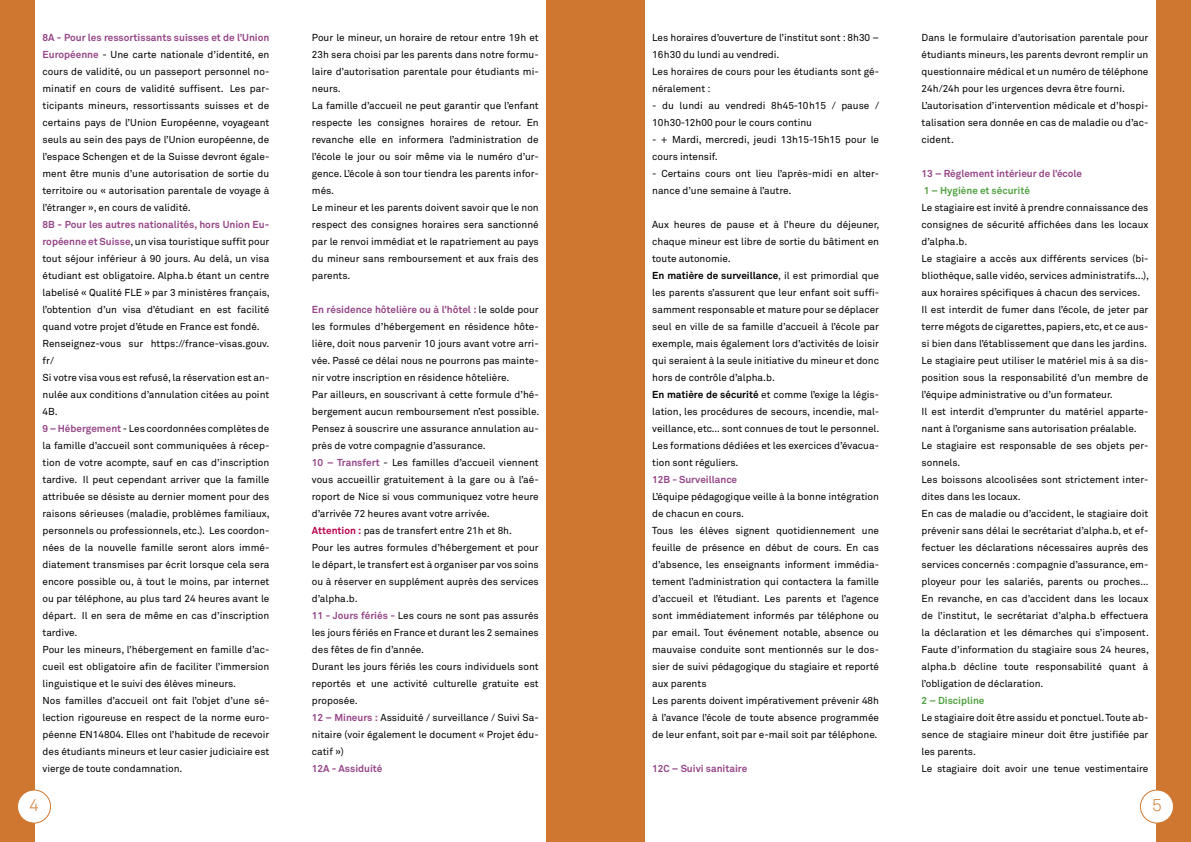
<style>
.page{position:relative;width:1191px;height:842px;background:#cf7730}
.page>*{position:absolute;margin:0;border:0;box-sizing:border-box;transform-origin:0 0}
.t1{font:300 17px "Akkurat";color:#cf7730}
.t2{font:10px/17px "Akkurat";color:#000}
.t3{font:700 10px "Akkurat";color:#954688}
.t4{font:700 10px "Akkurat";color:#52a142}
.s1{font-weight:700;color:#954688}
.s2{font-weight:700;color:#b7004a}
.s3{font-weight:700}
</style>
<div class="page">
<div style="left:35px;top:0;width:511px;height:842px;background:#fff"></div>
<div style="left:645px;top:0;width:510px;height:842px;background:#fff"></div>
<div style="left:18px;top:790px;width:33px;height:33px;background:#fff;border-radius:50%"></div>
<div style="left:17px;top:789px;width:34px;height:34px;border:1px solid #cf7730;border-radius:50%"></div>
<div style="left:1140px;top:790px;width:33px;height:33px;background:#fff;border-radius:50%"></div>
<div style="left:1140px;top:789px;width:34px;height:34px;border:1px solid #cf7730;border-radius:50%"></div>
<p class="t2" style="left:43px;top:29px;width:228px;text-align:justify"><span class="s1">8A - Pour les ressortissants suisses et de l’Union Européenne</span> - Une carte nationale d’identité, en cours de validité, ou un passeport personnel no&shy;minatif en cours de validité suffisent. Les par&shy;ticipants mineurs, ressortissants suisses et de certains pays de l’Union Européenne, voyageant seuls au sein des pays de l’Union européenne, de l’espace Schengen et de la Suisse devront égale&shy;ment être munis d’une autorisation de sortie du territoire ou « autorisation parentale de voyage à l’étranger », en cours de validité.</p>
<p class="t2" style="left:43px;top:216px;width:229px"><span class="s1">8B - Pour les autres nationalités, hors Union Eu&shy;ropéenne et Suisse</span>, un visa touristique suffit pour tout séjour inférieur à 90 jours. Au delà, un visa étudiant est obligatoire. Alpha.b étant un centre labelisé « Qualité FLE » par 3 ministères français, l’obtention d’un visa d’étudiant en est facilité quand votre projet d’étude en France est fondé.<br>Renseignez-vous sur https://france-visas.gouv. fr/<br>Si votre visa vous est refusé, la réservation est an&shy;nulée aux conditions d’annulation citées au point 4B.<br><span class="s1">9 – Hébergement</span> - Les coordonnées complètes de la famille d’accueil sont communiquées à récep&shy;tion de votre acompte, sauf en cas d’inscription tardive. Il peut cependant arriver que la famille attribuée se désiste au dernier moment pour des raisons sérieuses (maladie, problèmes familiaux, personnels ou professionnels, etc.). Les coordon&shy;nées de la nouvelle famille seront alors immé&shy;diatement transmises par écrit lorsque cela sera encore possible ou, à tout le moins, par internet ou par téléphone, au plus tard 24 heures avant le départ. Il en sera de même en cas d’inscription tardive.<br>Pour les mineurs, l’hébergement en famille d’ac&shy;cueil est obligatoire afin de faciliter l’immersion linguistique et le suivi des élèves mineurs.<br>Nos familles d’accueil ont fait l’objet d’une sé&shy;lection rigoureuse en respect de la norme euro&shy;péenne EN14804. Elles ont l’habitude de recevoir des étudiants mineurs et leur casier judiciaire est vierge de toute condamnation.</p>
<p class="t2" style="left:312px;top:29px;width:228px">Pour le mineur, un horaire de retour entre 19h et 23h sera choisi par les parents dans notre formu&shy;laire d’autorisation parentale pour étudiants mi&shy;neurs.<br>La famille d’accueil ne peut garantir que l’enfant respecte les consignes horaires de retour. En revanche elle en informera l’administration de l’école le jour ou soir même via le numéro d’ur&shy;gence. L’école à son tour tiendra les parents infor&shy;més.<br>Le mineur et les parents doivent savoir que le non respect des consignes horaires sera sanctionné par le renvoi immédiat et le rapatriement au pays du mineur sans remboursement et aux frais des parents.</p>
<p class="t2" style="left:312px;top:301px;width:229px"><span class="s1">En résidence hôtelière ou à l’hôtel :</span> le solde pour les formules d’hébergement en résidence hôte&shy;lière, doit nous parvenir 10 jours avant votre arri&shy;vée. Passé ce délai nous ne pourrons pas mainte&shy;nir votre inscription en résidence hôtelière.<br>Par ailleurs, en souscrivant à cette formule d’hé&shy;bergement aucun remboursement n’est possible.<br>Pensez à souscrire une assurance annulation au&shy;près de votre compagnie d’assurance.<br><span class="s1">10 – Transfert</span> - Les familles d’accueil viennent vous accueillir gratuitement à la gare ou à l’aé&shy;roport de Nice si vous communiquez votre heure d’arrivée 72 heures avant votre arrivée.<br><span class="s2">Attention :</span> pas de transfert entre 21h et 8h.<br>Pour les autres formules d’hébergement et pour le départ, le transfert est à organiser par vos soins ou à réserver en supplément auprès des services d’alpha.b.<br><span class="s1">11 - Jours fériés -</span> Les cours ne sont pas assurés les jours fériés en France et durant les 2 semaines des fêtes de fin d’année.<br>Durant les jours fériés les cours individuels sont reportés et une activité culturelle gratuite est proposée.<br><span class="s1">12 – Mineurs :</span> Assiduité / surveillance / Suivi Sa&shy;nitaire (voir également le document « Projet édu&shy;catif »)</p>
<p class="t3" style="left:312px;top:762px;width:72px">12A - Assiduité</p>
<p class="t2" style="left:652px;top:29px;width:228px">Les horaires d’ouverture de l’institut sont : 8h30 – 16h30 du lundi au vendredi.<br>Les horaires de cours pour les étudiants sont gé&shy;néralement :</p>
<p class="t2" style="left:652px;top:97px;width:228px">- du lundi au vendredi 8h45-10h15 / pause /<br>10h30-12h00 pour le cours continu</p>
<p class="t2" style="left:652px;top:131px;width:228px">- + Mardi, mercredi, jeudi 13h15-15h15 pour le cours intensif.</p>
<p class="t2" style="left:652px;top:165px;width:228px">- Certains cours ont lieu l’après-midi en alter&shy;nance d’une semaine à l’autre.</p>
<p class="t2" style="left:652px;top:216px;width:229px">Aux heures de pause et à l’heure du déjeuner, chaque mineur est libre de sortie du bâtiment en toute autonomie.<br><span class="s3">En matière de surveillance</span>, il est primordial que les parents s’assurent que leur enfant soit suffi&shy;samment responsable et mature pour se déplacer seul en ville de sa famille d’accueil à l’école par exemple, mais également lors d’activités de loisir qui seraient à la seule initiative du mineur et donc hors de contrôle d’alpha.b.<br><span class="s3">En matière de sécurité</span> et comme l’exige la légis&shy;lation, les procédures de secours, incendie, mal&shy;veillance, etc… sont connues de tout le personnel.<br>Les formations dédiées et les exercices d’évacua&shy;tion sont réguliers.</p>
<p class="t3" style="left:652px;top:473px;width:86px">12B - Surveillance</p>
<p class="t2" style="left:652px;top:488px;width:228px">L’équipe pédagogique veille à la bonne intégration de chacun en cours.<br>Tous les élèves signent quotidiennement une feuille de présence en début de cours. En cas d’absence, les enseignants informent immédia&shy;tement l’administration qui contactera la famille d’accueil et l’étudiant. Les parents et l’agence sont immédiatement informés par téléphone ou par email. Tout événement notable, absence ou mauvaise conduite sont mentionnés sur le dos&shy;sier de suivi pédagogique du stagiaire et reporté aux parents<br>Les parents doivent impérativement prévenir 48h à l’avance l’école de toute absence programmée de leur enfant, soit par e-mail soit par téléphone.</p>
<p class="t3" style="left:652px;top:762px;width:97px">12C – Suivi sanitaire</p>
<p class="t2" style="left:921px;top:29px;width:228px">Dans le formulaire d’autorisation parentale pour étudiants mineurs, les parents devront remplir un questionnaire médical et un numéro de téléphone 24h/24h pour les urgences devra être fourni.<br>L’autorisation d’intervention médicale et d’hospi&shy;talisation sera donnée en cas de maladie ou d’ac&shy;cident.</p>
<p class="t3" style="left:921px;top:167px;width:162px">13 – Règlement intérieur de l’école</p>
<p class="t4" style="left:923px;top:184px;width:108px">1 – Hygiène et sécurité</p>
<p class="t2" style="left:921px;top:199px;width:229px">Le stagiaire est invité à prendre connaissance des consignes de sécurité affichées dans les locaux d’alpha.b.<br>Le stagiaire a accès aux différents services (bi&shy;bliothèque, salle vidéo, services administratifs...), aux horaires spécifiques à chacun des services.<br>Il est interdit de fumer dans l’école, de jeter par terre mégots de cigarettes, papiers, etc, et ce aus&shy;si bien dans l’établissement que dans les jardins.<br>Le stagiaire peut utiliser le matériel mis à sa dis&shy;position sous la responsabilité d’un membre de l’équipe administrative ou d’un formateur.<br>Il est interdit d’emprunter du matériel apparte&shy;nant à l’organisme sans autorisation préalable.<br>Le stagiaire est responsable de ses objets per&shy;sonnels.<br>Les boissons alcoolisées sont strictement inter&shy;dites dans les locaux.<br>En cas de maladie ou d’accident, le stagiaire doit prévenir sans délai le secrétariat d’alpha.b, et ef&shy;fectuer les déclarations nécessaires auprès des services concernés : compagnie d’assurance, em&shy;ployeur pour les salariés, parents ou proches… En revanche, en cas d’accident dans les locaux de l’institut, le secrétariat d’alpha.b effectuera la déclaration et les démarches qui s’imposent.<br>Faute d’information du stagiaire sous 24 heures, alpha.b décline toute responsabilité quant à l’obligation de déclaration.</p>
<p class="t4" style="left:921px;top:694px;width:64px">2 – Discipline</p>
<p class="t2" style="left:921px;top:709px;width:228px">Le stagiaire doit être assidu et ponctuel. Toute ab&shy;sence de stagiaire mineur doit être justifiée par les parents.<br>Le stagiaire doit avoir une tenue vestimentaire</p>
<h1 class="t1" style="left:29px;top:795px;width:11px">4</h1>
<h1 class="t1" style="left:1152px;top:795px;width:11px">5</h1>
</div>
